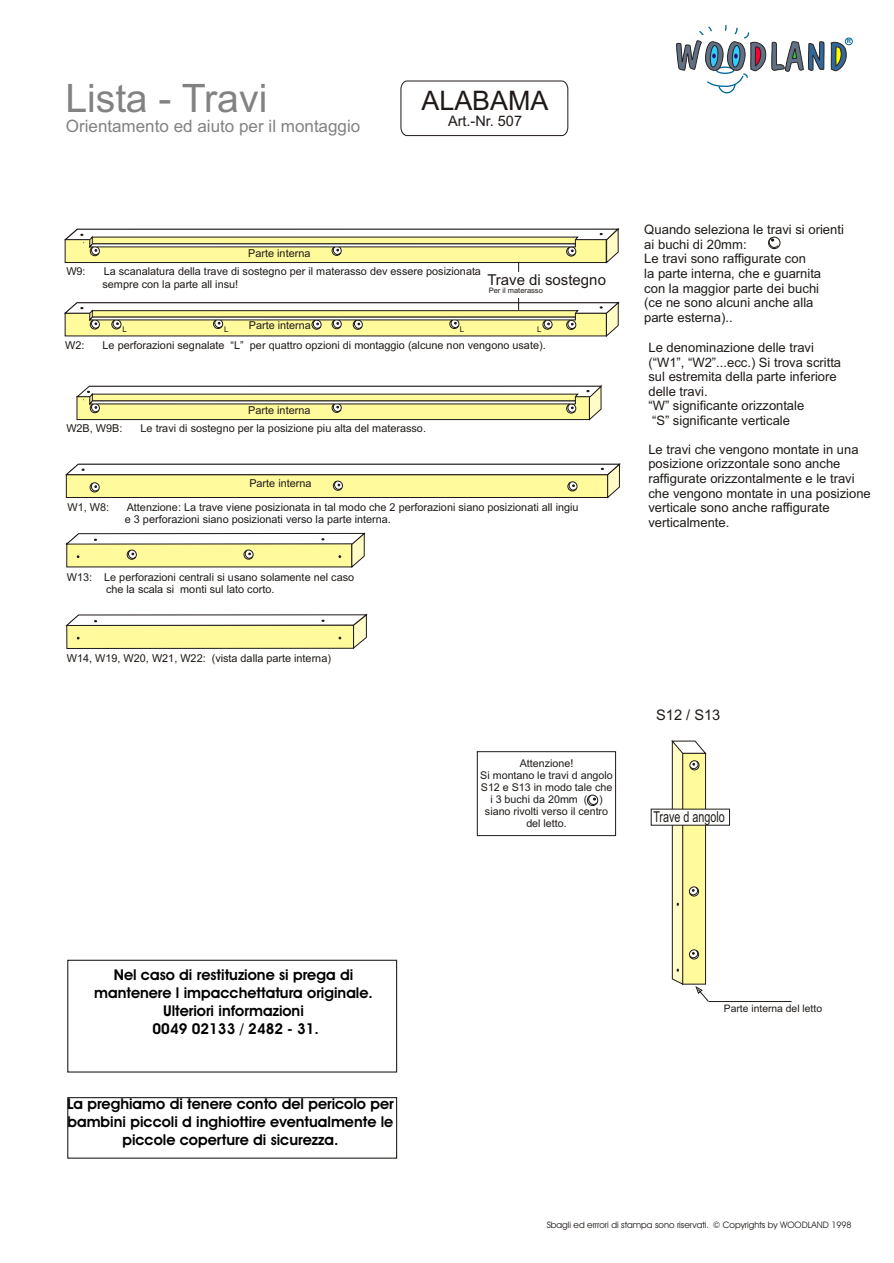
<style>
.page{position:relative;width:894px;height:1263px;background:#fff}
.page>*{position:absolute;margin:0;border:0;box-sizing:border-box;transform-origin:0 0}
.t1{font:39.15px "Arial";color:#828282}
.t2{font:26.85px "Arial";color:#1f1a17}
.t3{font:17.1px "Arial";color:#828282}
.t4{font:700 15px/17.9px "Avant Garde Bk BT";color:#000;text-align:center}
.t5{font:15px "Arial";color:#1f1a17}
.t6{font:15px "Arial";color:#1f1a17;scale:.72 1}
.t7{font:14.7px "Arial";color:#1f1a17}
.t8{font:14.4px "Arial";color:#1f1a17}
.t9{font:13.05px/14.5px "Arial";color:#1f1a17}
.t10{font:10.8px/12.1px "Arial";color:#1f1a17}
.t11{font:10.65px/12px "Arial";color:#1f1a17;text-align:center}
.t12{font:10.35px "Arial";color:#1f1a17}
.t13{font:9px "Avant Garde Bk BT";color:#1f1a17}
.t14{font:7.95px "Arial";color:#1f1a17}
.t15{font:7.5px "Arial";color:#1f1a17}
.t16{font:700 5.7px "Arial";color:#069;scale:1.04 1}
</style>
<div class="page">
<svg style="left:66px;top:533px;width:298px;height:34px"></svg>
<svg style="left:66px;top:615px;width:301px;height:34px"></svg>
<svg style="left:65px;top:463px;width:556px;height:35px"></svg>
<svg style="left:64px;top:298px;width:556px;height:39px"></svg>
<svg style="left:64px;top:228px;width:556px;height:44px"></svg>
<svg style="left:400px;top:80px;width:169px;height:56px"></svg>
<svg style="left:768px;top:237px;width:11px;height:13px"></svg>
<div style="left:477px;top:751px;width:139px;height:85px;background:#fff;border:1px solid #1f1a17"></div>
<svg style="left:586px;top:795px;width:12px;height:11px"></svg>
<hr style="left:709px;top:1001px;width:83px;height:1px;background:#1f1a17">
<svg style="left:672px;top:741px;width:37px;height:261px"></svg>
<div style="left:651px;top:809px;width:79px;height:16px;background:#fff"></div>
<svg style="left:76px;top:385px;width:526px;height:35px"></svg>
<div style="left:67px;top:960px;width:330px;height:113px;border:1px solid #1f1a17"></div>
<div style="left:67px;top:1097px;width:330px;height:62px;border:1px solid #1f1a17"></div>
<svg style="left:831px;top:41px;width:16px;height:30px"></svg>
<svg style="left:676px;top:25px;width:148px;height:69px"></svg>
<div style="left:845px;top:38px;width:8px;height:7px;border:1px solid #069;border-radius:50%"></div>
<h1 class="t1" style="left:65px;top:83px;width:203px">Lista - Travi</h1>
<h2 class="t2" style="left:421px;top:90px;width:129px">ALABAMA</h2>
<h3 class="t3" style="left:66px;top:119px;width:296px">Orientamento ed aiuto per il montaggio</h3>
<h3 class="t8" style="left:448px;top:116px;width:76px">Art.-Nr. 507</h3>
<p class="t16" style="left:847px;top:39px;width:6px">R</p>
<p class="t10" style="left:248px;top:248px;width:64px">Parte interna</p>
<p class="t10" style="left:66px;top:267px;width:21px">W9:</p>
<p class="t10" style="left:103px;top:267px;width:380px">La scanalatura della trave di sostegno per il materasso dev essere posizionata sempre con la parte all insu!</p>
<h3 class="t5" style="left:487px;top:274px;width:120px">Trave di sostegno</h3>
<p class="t15" style="left:489px;top:287px;width:56px">Per il materasso</p>
<p class="t10" style="left:249px;top:321px;width:64px">Parte interna</p>
<p class="t14" style="left:123px;top:327px;width:6px">L</p>
<p class="t14" style="left:224px;top:327px;width:6px">L</p>
<p class="t14" style="left:460px;top:327px;width:6px">L</p>
<p class="t14" style="left:537px;top:327px;width:6px">L</p>
<p class="t10" style="left:65px;top:340px;width:21px">W2:</p>
<p class="t10" style="left:103px;top:340px;width:445px">Le perforazioni segnalate “L” per quattro opzioni di montaggio (alcune non vengono usate).</p>
<p class="t10" style="left:248px;top:405px;width:64px">Parte interna</p>
<p class="t10" style="left:66px;top:424px;width:58px">W2B, W9B:</p>
<p class="t10" style="left:141px;top:424px;width:287px">Le travi di sostegno per la posizione piu alta del materasso.</p>
<p class="t10" style="left:249px;top:478px;width:64px">Parte interna</p>
<p class="t10" style="left:68px;top:502px;width:43px">W1, W8:</p>
<p class="t10" style="left:125px;top:502px;width:455px">Attenzione: La trave viene posizionata in tal modo che 2 perforazioni siano posizionati all ingiu e 3 perforazioni siano posizionati verso la parte interna.</p>
<p class="t10" style="left:106px;top:572px;width:250px;text-indent:-39px">W13: Le perforazioni centrali si usano solamente nel caso che la scala si monti sul lato corto.</p>
<p class="t10" style="left:67px;top:653px;width:266px">W14, W19, W20, W21, W22: (vista dalla parte interna)</p>
<p class="t11" style="left:480px;top:758px;width:134px">Attenzione!<br>Si montano le travi d angolo<br>S12 e S13 in modo tale che i 3 buchi da 20mm ( ) siano rivolti verso il centro del letto.</p>
<p class="t9" style="left:644px;top:223px;width:201px">Quando seleziona le travi si orienti ai buchi di 20mm:<br>Le travi sono raffigurate con<br>la parte interna, che e guarnita con la maggior parte dei buchi<br>(ce ne sono alcuni anche alla parte esterna)..</p>
<p class="t9" style="left:648px;top:342px;width:194px">Le denominazione delle travi (“W1”, “W2”...ecc.) Si trova scritta sul estremita della parte inferiore delle travi.<br>“W” significante orizzontale<br>“S” significante verticale</p>
<p class="t9" style="left:648px;top:443px;width:224px">Le travi che vengono montate in una posizione orizzontale sono anche raffigurate orizzontalmente e le travi che vengono montate in una posizione verticale sono anche raffigurate verticalmente.</p>
<h3 class="t7" style="left:656px;top:709px;width:66px">S12 / S13</h3>
<h3 class="t6" style="left:653px;top:811px;width:101px">Trave d angolo</h3>
<h3 class="t4" style="left:94px;top:967px;width:280px">Nel caso di restituzione si prega di mantenere l impacchettatura originale.<br>Ulteriori informazioni<br>0049 02133 / 2482 - 31.</h3>
<h3 class="t4" style="left:67px;top:1096px;width:328px">La preghiamo di tenere conto del pericolo per bambini piccoli d inghiottire eventualmente le piccole coperture di sicurezza.</h3>
<p class="t12" style="left:724px;top:1004px;width:100px">Parte interna del letto</p>
<p class="t13" style="left:547px;top:1221px;width:307px">Sbagli ed errrori di stampa sono riservati. © Copyrights by WOODLAND 1998</p>
</div>
